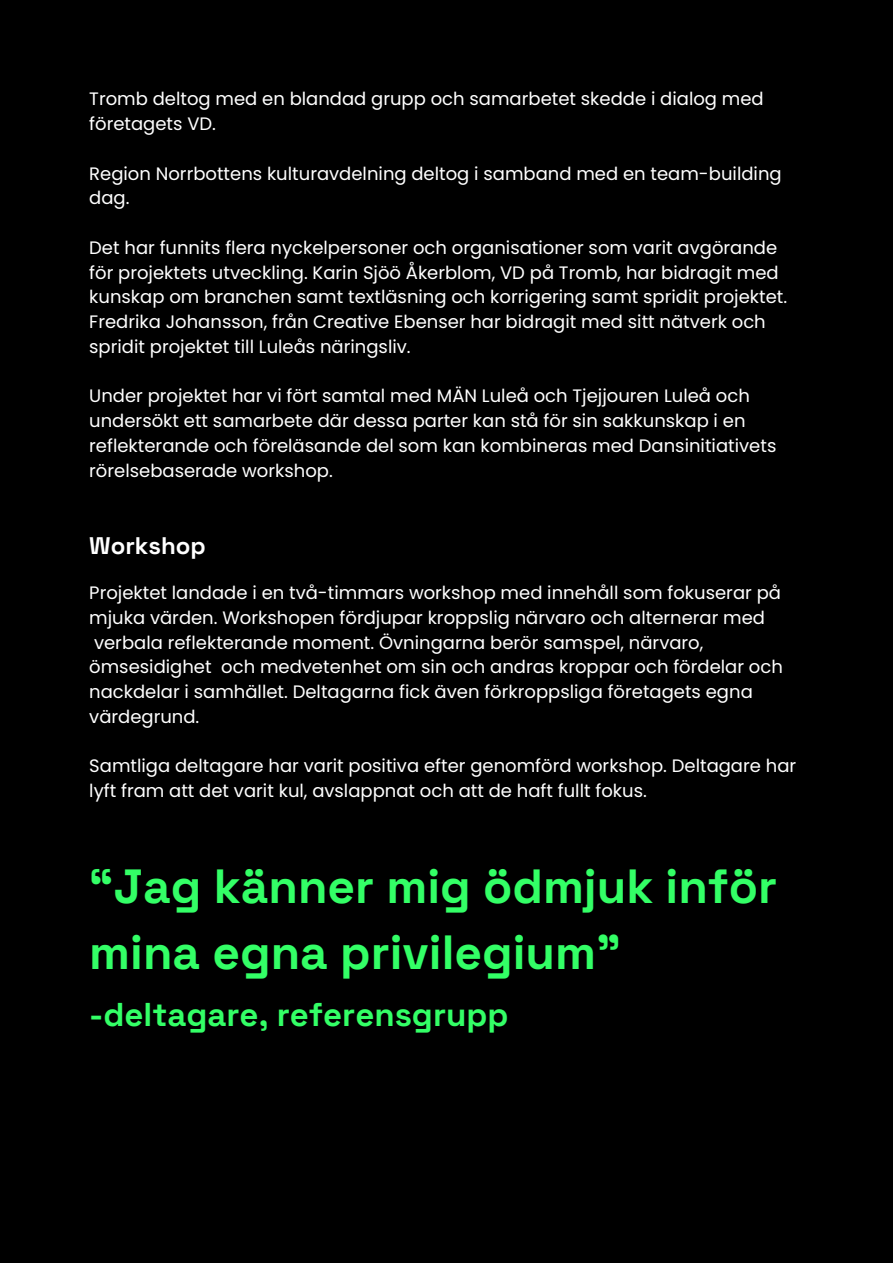
<style>
.page{position:relative;width:893px;height:1264px;background:#fff}
.page>*{position:absolute;margin:0;border:0;box-sizing:border-box;transform-origin:0 0}
.t1{font:700 48px/66.3px "Space Grotesk";color:#3f6}
.t2{font:700 33px "Space Grotesk";color:#3f6}
.t3{font:700 24px "Space Grotesk";color:#fff}
.t4{font:18px/24.8px "Poppins";color:#fff}
</style>
<div class="page">
<div style="left:0;top:0;width:892px;height:1262px;background:#000"></div>
<p class="t4" style="left:89px;top:87px;width:676px">Tromb deltog med en blandad grupp och samarbetet skedde i dialog med företagets VD.</p>
<p class="t4" style="left:89px;top:161px;width:694px">Region Norrbottens kulturavdelning deltog i samband med en team-building dag.</p>
<p class="t4" style="left:89px;top:235px;width:699px">Det har funnits flera nyckelpersoner och organisationer som varit avgörande för projektets utveckling. Karin Sjöö Åkerblom, VD på Tromb, har bidragit med kunskap om branchen samt textläsning och korrigering samt spridit projektet.<br>Fredrika Johansson, från Creative Ebenser har bidragit med sitt nätverk och spridit projektet till Luleås näringsliv.</p>
<p class="t4" style="left:89px;top:383px;width:688px">Under projektet har vi fört samtal med MÄN Luleå och Tjejjouren Luleå och undersökt ett samarbete där dessa parter kan stå för sin sakkunskap i en reflekterande och föreläsande del som kan kombineras med Dansinitiativets rörelsebaserade workshop.</p>
<p class="t3" style="left:89px;top:530px;width:118px">Workshop</p>
<p class="t4" style="left:89px;top:580px;width:695px">Projektet landade i en två-timmars workshop med innehåll som fokuserar på mjuka värden. Workshopen fördjupar kroppslig närvaro och alternerar med verbala reflekterande moment. Övningarna berör samspel, närvaro, ömsesidighet och medvetenhet om sin och andras kroppar och fördelar och nackdelar i samhället. Deltagarna fick även förkroppsliga företagets egna värdegrund.</p>
<p class="t4" style="left:89px;top:753px;width:708px">Samtliga deltagare har varit positiva efter genomförd workshop. Deltagare har lyft fram att det varit kul, avslappnat och att de haft fullt fokus.</p>
<p class="t1" style="left:89px;top:853px;width:689px">“Jag känner mig ödmjuk inför mina egna privilegium”</p>
<p class="t2" style="left:89px;top:993px;width:420px">-deltagare, referensgrupp</p>
</div>
